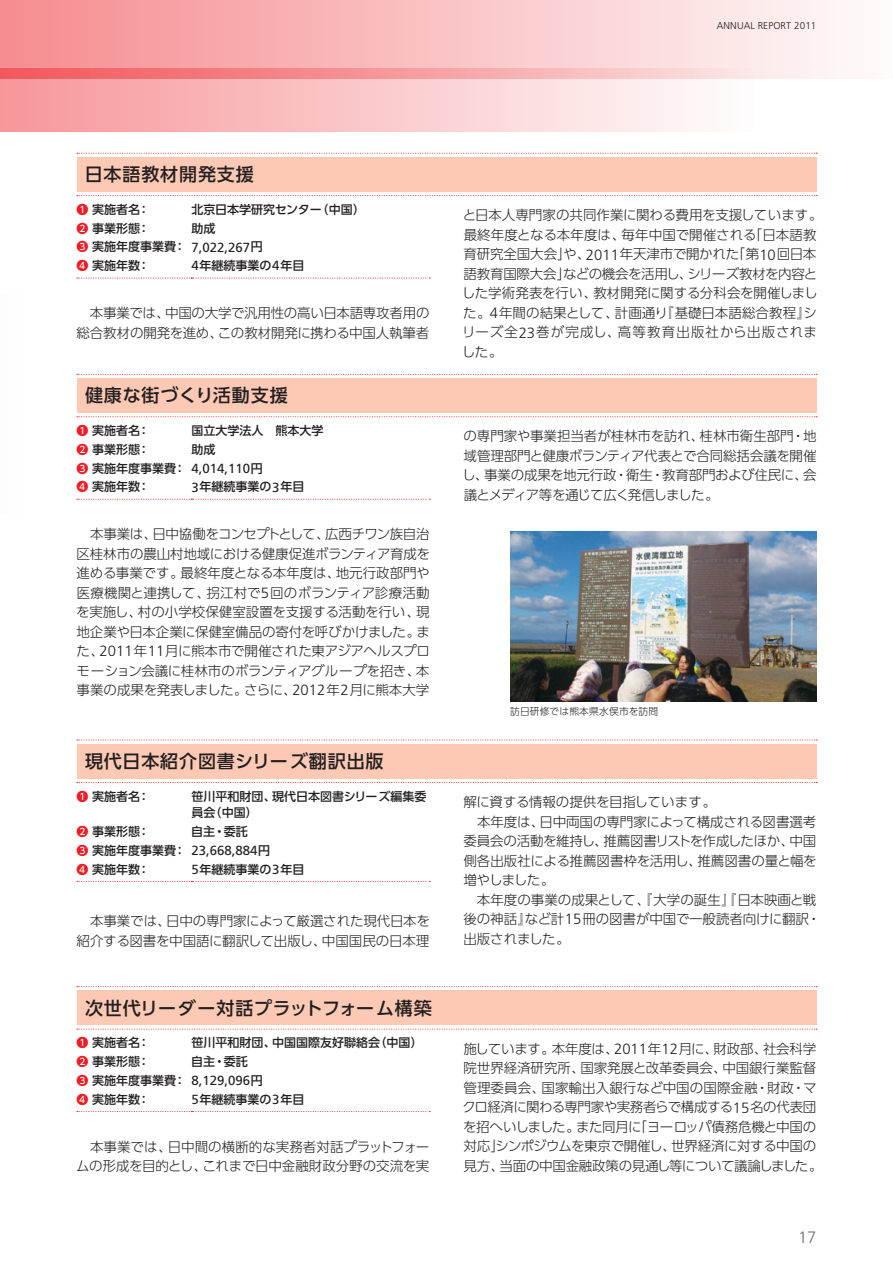
<style>
.page{position:relative;width:893px;height:1263px;background:#fff}
.page>*{position:absolute;margin:0;border:0;box-sizing:border-box;transform-origin:0 0}
.t1{font:500 18px "UD Shin Go Pro";letter-spacing:.05em;color:#231f20}
.t2{font:300 16.5px "Frutiger";color:#6c6d70}
.t3{font:300 13.5px/19.5px "UD Shin Go Pro";letter-spacing:-.015em;color:#231f20;text-align:right}
.t4{font:13.2px "Frutiger";color:#231f20}
.t5{font:500 12px/18.8px "UD Shin Go Pro";color:#231f20}
.t6{font:300 9.9px "Frutiger";letter-spacing:.01em;color:#231f20}
.t7{font:300 9.75px "UD Shin Go Pro";letter-spacing:.02em;color:#231f20}
.s1{color:#ee1d23}
.s2{font-family:"Frutiger";font-weight:400;font-size:13.2px}
.s3{font-family:"Frutiger";font-size:14.85px}
.s4{font-family:"UD Shin Go Pro";font-weight:500;font-size:12px;color:#ee1d23}
.s5{font-family:"UD Shin Go Pro";font-weight:500;font-size:12px}
</style>
<div class="page">
<div style="left:0;top:68px;width:753px;height:64px;background:linear-gradient(to right,#f79799,#fefdfd)"></div>
<svg style="left:0;top:0;width:835px;height:79px"></svg>
<hr style="left:0;top:99px;width:1px;height:190px;background:#ee1d23">
<div style="left:77px;top:744px;width:739px;height:34px;background:#fcc9b4"></div>
<svg style="left:77px;top:740px;width:740px;height:1px"></svg>
<svg style="left:77px;top:782px;width:740px;height:1px"></svg>
<div style="left:77px;top:991px;width:739px;height:34px;background:#fcc9b4"></div>
<svg style="left:77px;top:986px;width:740px;height:1px"></svg>
<svg style="left:77px;top:1029px;width:740px;height:1px"></svg>
<div style="left:77px;top:157px;width:739px;height:34px;background:#fcc9b4"></div>
<svg style="left:77px;top:153px;width:740px;height:1px"></svg>
<svg style="left:77px;top:195px;width:740px;height:1px"></svg>
<div style="left:77px;top:378px;width:739px;height:34px;background:#fcc9b4"></div>
<svg style="left:77px;top:374px;width:740px;height:1px"></svg>
<svg style="left:77px;top:416px;width:740px;height:1px"></svg>
<svg style="left:77px;top:881px;width:353px;height:1px"></svg>
<svg style="left:77px;top:1111px;width:353px;height:1px"></svg>
<svg style="left:77px;top:278px;width:353px;height:1px"></svg>
<svg style="left:77px;top:499px;width:353px;height:1px"></svg>
<img style="left:510px;top:531px;width:306px;height:171px">
<p class="t6" style="left:717px;top:20px;width:101px">ANNUAL REPORT 2011</p>
<h1 class="t1" style="left:85px;top:160px;width:171px">日本語教材開発支援</h1>
<p class="t5" style="left:77px;top:200px;width:75px"><span class="s1">❶</span> 実施者名：</p>
<p class="t5" style="left:191px;top:200px;width:175px">北京日本学研究センター（中国）</p>
<p class="t5" style="left:77px;top:218px;width:75px"><span class="s1">❷</span> 事業形態：</p>
<p class="t5" style="left:77px;top:218px;width:188px;text-indent:115px">助成<br><span class="s1">❸</span> 実施年度事業費： <span class="s2">7,022,267</span>円<br><span class="s1">❹</span> 実施年数：</p>
<p class="t5" style="left:191px;top:256px;width:115px"><span class="s2">4</span>年継続事業の<span class="s2">4</span>年目</p>
<p class="t3" style="left:77px;top:303px;width:354px">本事業では、中国の大学で汎用性の高い日本語専攻者用の総合教材の開発を進め、この教材開発に携わる中国人執筆者</p>
<h1 class="t1" style="left:85px;top:381px;width:204px">健康な街づくり活動支援</h1>
<p class="t5" style="left:77px;top:421px;width:75px"><span class="s1">❶</span> 実施者名：</p>
<p class="t5" style="left:191px;top:421px;width:133px">国立大学法人 熊本大学</p>
<p class="t5" style="left:77px;top:439px;width:75px"><span class="s1">❷</span> 事業形態：</p>
<p class="t5" style="left:77px;top:439px;width:188px;text-indent:115px">助成<br><span class="s1">❸</span> 実施年度事業費： <span class="s2">4,014,110</span>円<br><span class="s1">❹</span> 実施年数：</p>
<p class="t5" style="left:191px;top:477px;width:115px"><span class="s2">3</span>年継続事業の<span class="s2">3</span>年目</p>
<p class="t3" style="left:76px;top:524px;width:355px;text-align:justify;text-indent:14px">本事業は、日中協働をコンセプトとして、広西チワン族自治区桂林市の農山村地域における健康促進ボランティア育成を進める事業です。最終年度となる本年度は、地元行政部門や医療機関と連携して、拐江村で<span class="s3">5</span>回のボランティア診療活動を実施し、村の小学校保健室設置を支援する活動を行い、現地企業や日本企業に保健室備品の寄付を呼びかけました。また、<span class="s3">2011</span>年<span class="s3">11</span>月に熊本市で開催された東アジアヘルスプロモーション会議に桂林市のボランティアグループを招き、本事業の成果を発表しました。さらに、<span class="s3">2012</span>年<span class="s3">2</span>月に熊本大学</p>
<h1 class="t1" style="left:85px;top:747px;width:300px">現代日本紹介図書シリーズ翻訳出版</h1>
<p class="t5" style="left:77px;top:786px;width:75px"><span class="s1">❶</span> 実施者名：</p>
<p class="t5" style="left:191px;top:787px;width:236px;line-height:16.5px">笹川平和財団、現代日本図書シリーズ編集委員会（中国）</p>
<p class="t5" style="left:77px;top:822px;width:75px"><span class="s1">❷</span> 事業形態：</p>
<p class="t5" style="left:191px;top:822px;width:58px">自主・委託</p>
<p class="t4" style="left:77px;top:843px;width:195px"><span class="s4">❸</span> <span class="s5">実施年度事業費：</span> 23,668,884<span class="s5">円</span></p>
<p class="t5" style="left:77px;top:859px;width:75px"><span class="s1">❹</span> 実施年数：</p>
<p class="t5" style="left:191px;top:859px;width:115px"><span class="s2">5</span>年継続事業の<span class="s2">3</span>年目</p>
<p class="t3" style="left:77px;top:911px;width:355px">本事業では、日中の専門家によって厳選された現代日本を紹介する図書を中国語に翻訳して出版し、中国国民の日本理</p>
<h1 class="t1" style="left:85px;top:993px;width:348px">次世代リーダー対話プラットフォーム構築</h1>
<p class="t5" style="left:77px;top:1033px;width:75px"><span class="s1">❶</span> 実施者名：</p>
<p class="t5" style="left:191px;top:1033px;width:233px">笹川平和財団、中国国際友好聯絡会（中国）</p>
<p class="t5" style="left:77px;top:1052px;width:75px"><span class="s1">❷</span> 事業形態：</p>
<p class="t5" style="left:77px;top:1052px;width:188px;text-indent:115px">自主・委託<br><span class="s1">❸</span> 実施年度事業費： <span class="s2">8,129,096</span>円<br><span class="s1">❹</span> 実施年数：</p>
<p class="t5" style="left:191px;top:1089px;width:115px"><span class="s2">5</span>年継続事業の<span class="s2">3</span>年目</p>
<p class="t3" style="left:76px;top:1136px;width:355px">本事業では、日中間の横断的な実務者対話プラットフォームの形成を目的とし、これまで日中金融財政分野の交流を実</p>
<p class="t3" style="left:462px;top:205px;width:362px;text-align:left">と日本人専門家の共同作業に関わる費用を支援しています。最終年度となる本年度は、毎年中国で開催される「日本語教育研究全国大会」や、<span class="s3">2011</span>年天津市で開かれた「第<span class="s3">10</span>回日本語教育国際大会」などの機会を活用し、シリーズ教材を内容とした学術発表を行い、教材開発に関する分科会を開催しました。<span class="s3">4</span>年間の結果として、計画通り『基礎日本語総合教程』シリーズ全<span class="s3">23</span>巻が完成し、高等教育出版社から出版されました。</p>
<p class="t3" style="left:462px;top:426px;width:356px;text-align:justify">の専門家や事業担当者が桂林市を訪れ、桂林市衛生部門・地域管理部門と健康ボランティア代表とで合同総括会議を開催し、事業の成果を地元行政・衛生・教育部門および住民に、会議とメディア等を通じて広く発信しました。</p>
<p class="t7" style="left:510px;top:703px;width:149px">訪日研修では熊本県水俣市を訪問</p>
<p class="t3" style="left:463px;top:792px;width:254px">解に資する情報の提供を目指しています。</p>
<p class="t3" style="left:477px;top:811px;width:341px">本年度は、日中両国の専門家によって構成される図書選考</p>
<p class="t3" style="left:463px;top:831px;width:354px">委員会の活動を維持し、推薦図書リストを作成したほか、中国</p>
<p class="t3" style="left:463px;top:850px;width:355px">側各出版社による推薦図書枠を活用し、推薦図書の量と幅を</p>
<p class="t3" style="left:463px;top:870px;width:93px">増やしました。</p>
<p class="t3" style="left:477px;top:889px;width:341px">本年度の事業の成果として、『大学の誕生』『日本映画と戦</p>
<p class="t3" style="left:463px;top:909px;width:359px">後の神話』など計<span class="s3">15</span>冊の図書が中国で一般読者向けに翻訳・</p>
<p class="t3" style="left:463px;top:928px;width:108px">出版されました。</p>
<p class="t3" style="left:463px;top:1038px;width:362px;text-align:left">施しています。本年度は、<span class="s3">2011</span>年<span class="s3">12</span>月に、財政部、社会科学院世界経済研究所、国家発展と改革委員会、中国銀行業監督管理委員会、国家輸出入銀行など中国の国際金融・財政・マクロ経済に関わる専門家や実務者らで構成する<span class="s3">15</span>名の代表団を招へいしました。また同月に「ヨーロッパ債務危機と中国の対応」シンポジウムを東京で開催し、世界経済に対する中国の見方、当面の中国金融政策の見通し等について議論しました。</p>
<p class="t2" style="left:798px;top:1228px;width:20px">17</p>
</div>
